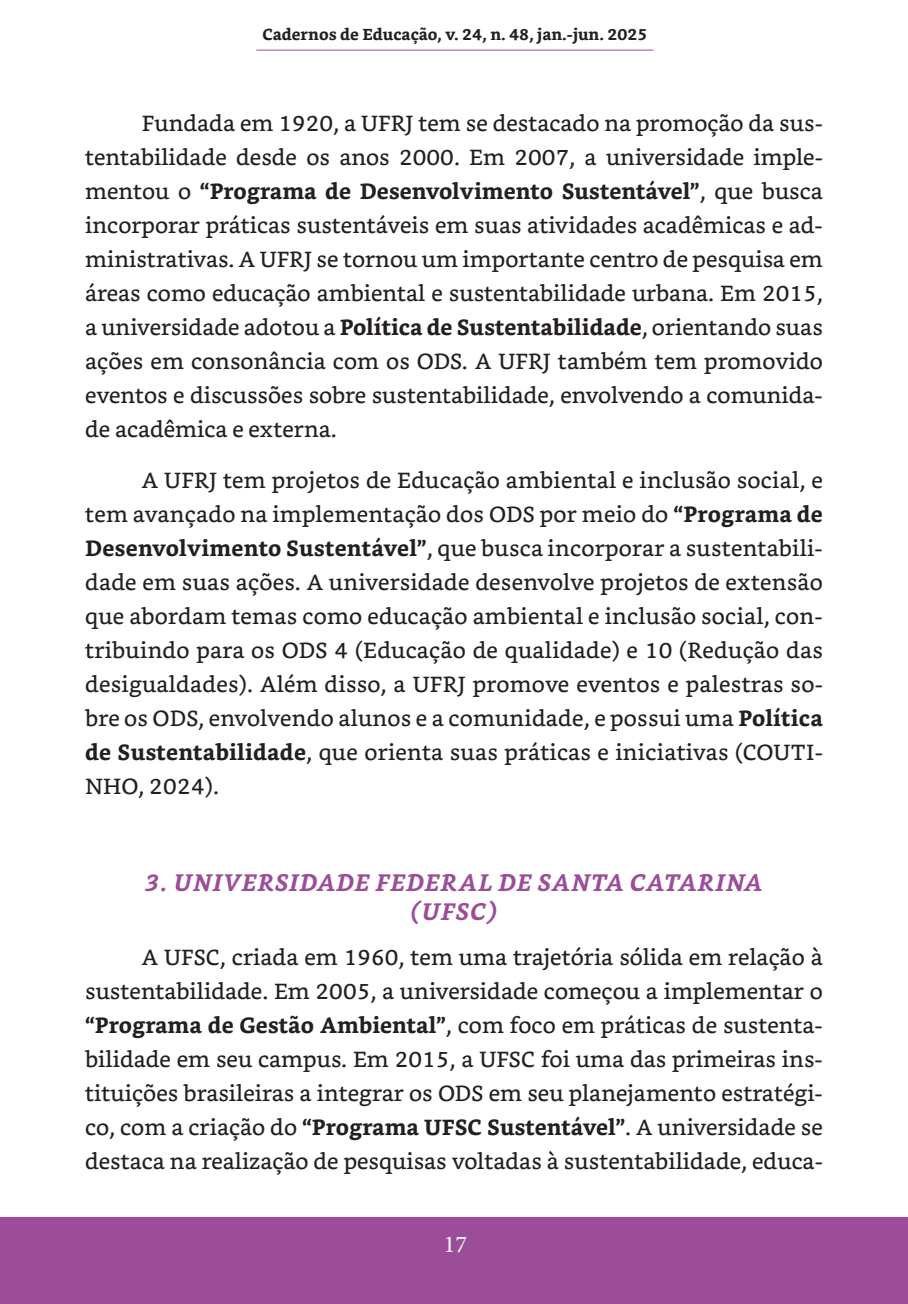
<style>
.page{position:relative;width:908px;height:1304px;background:#fff}
.page>*{position:absolute;margin:0;border:0;box-sizing:border-box;transform-origin:0 0}
.t1{font:italic 700 24px/28.8px "Bookerly";letter-spacing:.04em;color:#9c4d99;text-align:center}
.t2{font:24px "Minion Pro";color:#fff}
.t3{font:22px/34px "Bookerly";color:#231f20;text-align:justify}
.t4{font:700 16px "Bookerly";color:#231f20}
.s1{font-weight:700}
</style>
<div class="page">
<div style="left:0;top:1217px;width:907px;height:87px;background:#9c4d99"></div>
<hr style="left:256px;top:50px;width:397px;height:1px;background:#9c4d99">
<p class="t4" style="left:262px;top:25px;width:386px">Cadernos de Educação, v. 24, n. 48, jan.-jun. 2025</p>
<p class="t3" style="left:85px;top:106px;width:739px;text-indent:57px">Fundada em 1920, a UFRJ tem se destacado na promoção da sus&shy;tentabilidade desde os anos 2000. Em 2007, a universidade imple&shy;mentou o <span class="s1">“Programa de Desenvolvimento Sustentável”</span>, que busca incorporar práticas sustentáveis em suas atividades acadêmicas e ad&shy;ministrativas. A UFRJ se tornou um importante centro de pesquisa em áreas como educação ambiental e sustentabilidade urbana. Em 2015, a universidade adotou a <span class="s1">Política de Sustentabilidade</span>, orientando suas ações em consonância com os ODS. A UFRJ também tem promovido eventos e discussões sobre sustentabilidade, envolvendo a comunida&shy;de acadêmica e externa.</p>
<p class="t3" style="left:85px;top:463px;width:739px;text-indent:57px">A UFRJ tem projetos de Educação ambiental e inclusão social, e tem avançado na implementação dos ODS por meio do <span class="s1">“Programa de Desenvolvimento Sustentável”</span>, que busca incorporar a sustentabili&shy;dade em suas ações. A universidade desenvolve projetos de extensão que abordam temas como educação ambiental e inclusão social, con&shy;tribuindo para os ODS 4 (Educação de qualidade) e 10 (Redução das desigualdades). Além disso, a UFRJ promove eventos e palestras so&shy;bre os ODS, envolvendo alunos e a comunidade, e possui uma <span class="s1">Política de Sustentabilidade</span>, que orienta suas práticas e iniciativas (COUTI-NHO, 2024).</p>
<p class="t1" style="left:145px;top:868px;width:619px">3. UNIVERSIDADE FEDERAL DE SANTA CATARINA (UFSC)</p>
<p class="t3" style="left:85px;top:940px;width:739px;text-indent:57px">A UFSC, criada em 1960, tem uma trajetória sólida em relação à sustentabilidade. Em 2005, a universidade começou a implementar o <span class="s1">“Programa de Gestão Ambiental”</span>, com foco em práticas de sustenta&shy;bilidade em seu campus. Em 2015, a UFSC foi uma das primeiras ins&shy;tituições brasileiras a integrar os ODS em seu planejamento estratégi&shy;co, com a criação do <span class="s1">“Programa UFSC Sustentável”</span>. A universidade se destaca na realização de pesquisas voltadas à sustentabilidade, educa-</p>
<p class="t2" style="left:443px;top:1228px;width:25px">17</p>
</div>
